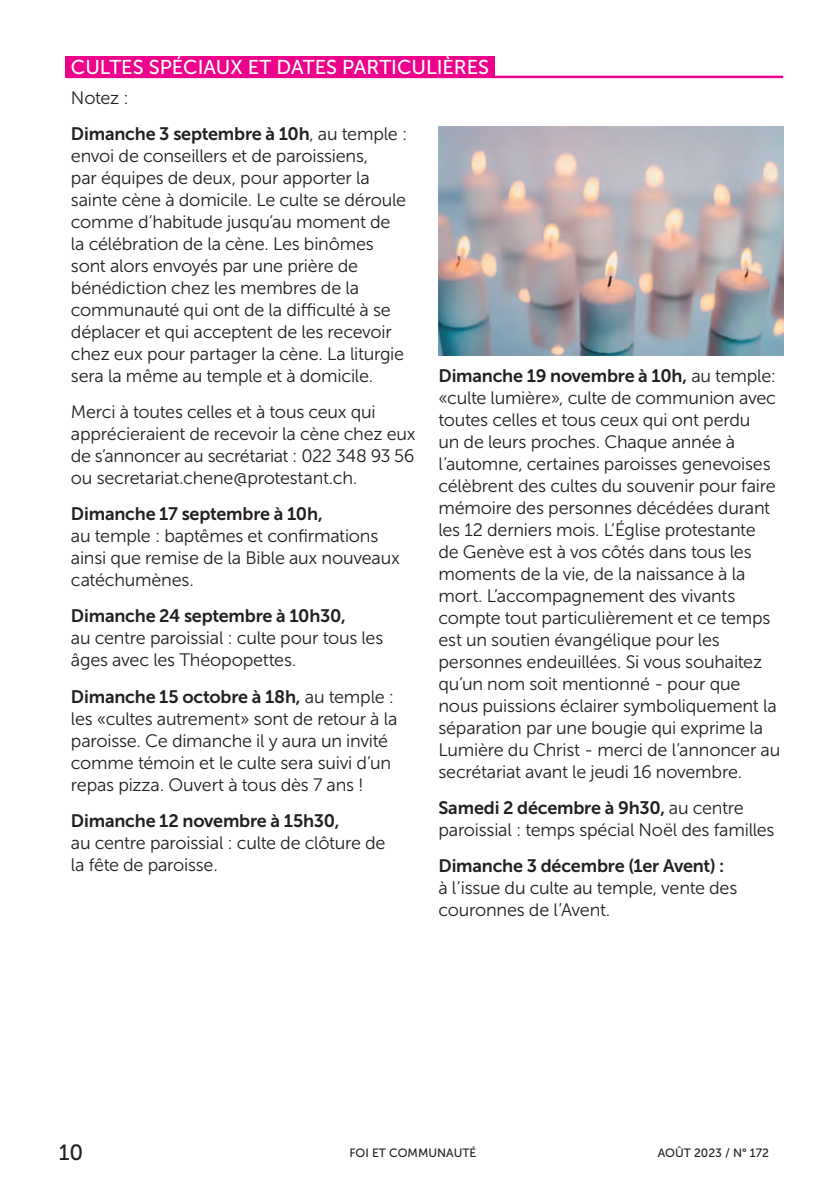
<style>
.page{position:relative;width:840px;height:1191px;background:#fff}
.page>*{position:absolute;margin:0;border:0;box-sizing:border-box;transform-origin:0 0}
.t1{font:22px "Museo Sans 500";color:#231f20}
.t2{font:20px "Museo Sans 500";color:#fff}
.t3{font:18px/22px "Museo Sans 300";letter-spacing:-.015em;color:#231f20}
.t4{font:18px "Museo Sans 700";letter-spacing:-.01em;color:#231f20}
.t5{font:12px "Museo Sans 500";color:#231f20}
.s1{font-family:"Museo Sans 300"}
</style>
<div class="page">
<div style="left:65px;top:57px;width:429px;height:20px;background:#ed028c"></div>
<hr style="left:65px;top:76px;width:717px;height:2px;background:#ed028c">
<img style="left:438px;top:126px;width:344px;height:230px">
<p class="t2" style="left:71px;top:56px;width:419px">CULTES SPÉCIAUX ET DATES PARTICULIÈRES</p>
<p class="t3" style="left:71px;top:86px;width:59px">Notez :</p>
<p class="t4" style="left:71px;top:123px;width:337px">Dimanche 3 septembre à 10h<span class="s1">, au temple :</span></p>
<p class="t3" style="left:71px;top:145px;width:336px">envoi de conseillers et de paroissiens,<br>par équipes de deux, pour apporter la sainte cène à domicile. Le culte se déroule comme d’habitude jusqu’au moment de la célébration de la cène. Les binômes sont alors envoyés par une prière de bénédiction chez les membres de la communauté qui ont de la difficulté à se déplacer et qui acceptent de les recevoir chez eux pour partager la cène. La liturgie sera la même au temple et à domicile.</p>
<p class="t3" style="left:71px;top:401px;width:346px">Merci à toutes celles et à tous ceux qui apprécieraient de recevoir la cène chez eux de s’annoncer au secrétariat : 022 348 93 56 ou secretariat.chene@protestant.ch.</p>
<p class="t4" style="left:71px;top:504px;width:253px">Dimanche 17 septembre à 10h,</p>
<p class="t3" style="left:71px;top:525px;width:330px">au temple : baptêmes et confirmations ainsi que remise de la Bible aux nouveaux catéchumènes.</p>
<p class="t4" style="left:71px;top:606px;width:276px">Dimanche 24 septembre à 10h30,</p>
<p class="t3" style="left:71px;top:627px;width:314px">au centre paroissial : culte pour tous les âges avec les Théopopettes.</p>
<p class="t4" style="left:71px;top:686px;width:324px">Dimanche 15 octobre à 18h, <span class="s1">au temple :</span></p>
<p class="t3" style="left:71px;top:707px;width:328px">les «cultes autrement» sont de retour à la paroisse. Ce dimanche il y aura un invité comme témoin et le culte sera suivi d’un repas pizza. Ouvert à tous dès 7 ans !</p>
<p class="t4" style="left:71px;top:810px;width:270px">Dimanche 12 novembre à 15h30,</p>
<p class="t3" style="left:71px;top:831px;width:316px">au centre paroissial : culte de clôture de la fête de paroisse.</p>
<p class="t4" style="left:438px;top:365px;width:339px">Dimanche 19 novembre à 10h, <span class="s1">au temple:</span></p>
<p class="t3" style="left:438px;top:386px;width:343px">«culte lumière», culte de communion avec toutes celles et tous ceux qui ont perdu<br>un de leurs proches. Chaque année à l’automne, certaines paroisses genevoises célèbrent des cultes du souvenir pour faire mémoire des personnes décédées durant les 12 derniers mois. L’Église protestante de Genève est à vos côtés dans tous les moments de la vie, de la naissance à la mort. L’accompagnement des vivants compte tout particulièrement et ce temps est un soutien évangélique pour les personnes endeuillées. Si vous souhaitez qu’un nom soit mentionné - pour que nous puissions éclairer symboliquement la séparation par une bougie qui exprime la Lumière du Christ - merci de l’annoncer au secrétariat avant le jeudi 16 novembre.</p>
<p class="t4" style="left:438px;top:797px;width:307px">Samedi 2 décembre à 9h30, <span class="s1">au centre</span></p>
<p class="t3" style="left:438px;top:818px;width:337px">paroissial : temps spécial Noël des familles</p>
<p class="t4" style="left:438px;top:855px;width:287px">Dimanche 3 décembre (1er Avent) :</p>
<p class="t3" style="left:438px;top:877px;width:300px">à l’issue du culte au temple, vente des couronnes de l’Avent.</p>
<p class="t1" style="left:59px;top:1140px;width:26px">10</p>
<p class="t5" style="left:349px;top:1146px;width:128px">FOI ET COMMUNAUTÉ</p>
<p class="t5" style="left:657px;top:1146px;width:113px">AOÛT 2023 / N° 172</p>
</div>
